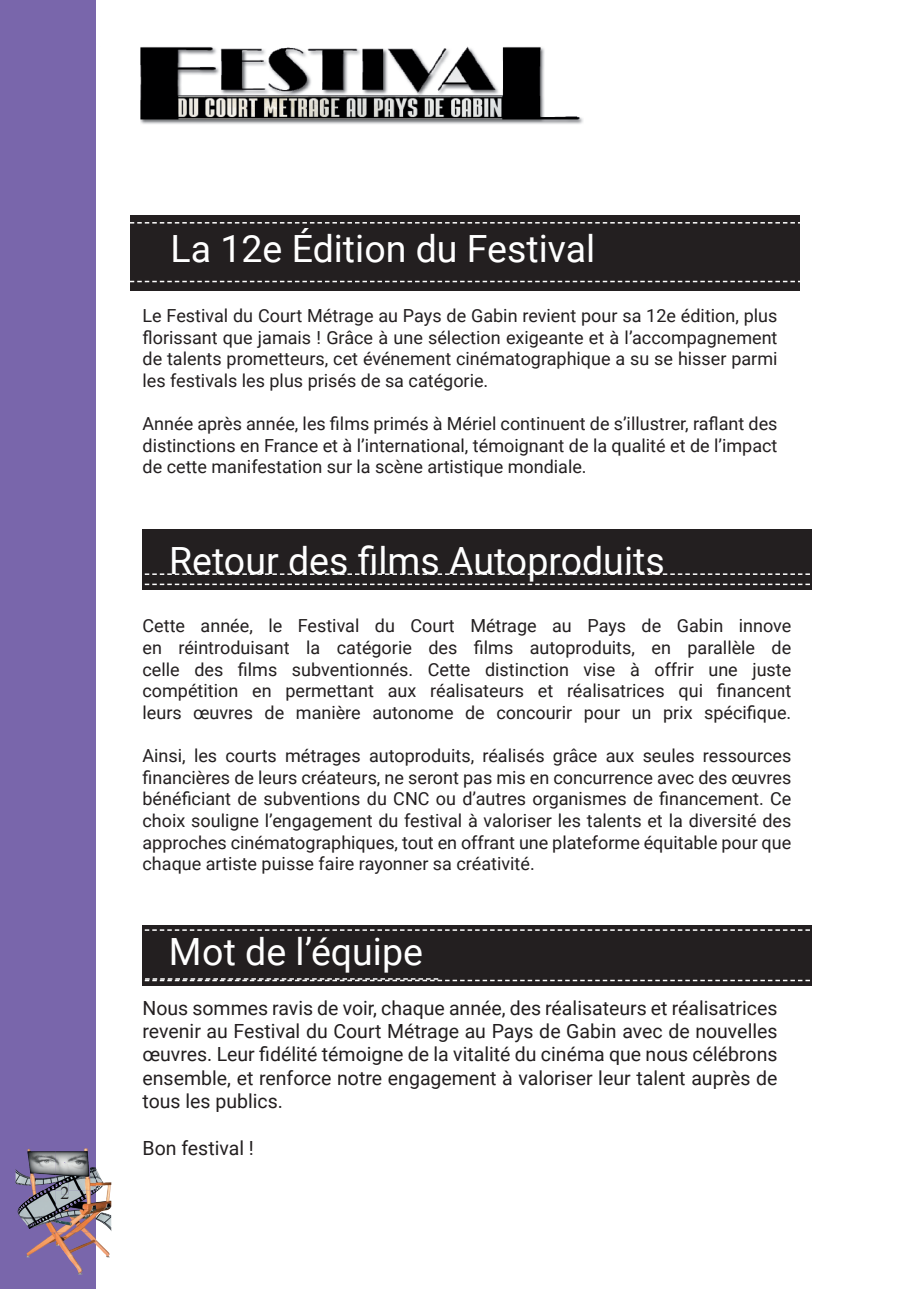
<style>
.page{position:relative;width:919px;height:1289px;background:#fff}
.page>*{position:absolute;margin:0;border:0;box-sizing:border-box;transform-origin:0 0}
.t1{font:37.5px "Roboto";color:#fff}
.t2{font:19.5px/23.4px "Roboto";color:#231f20;text-align:justify}
.t3{font:18px/21.6px "Roboto";color:#231f20;text-align:justify}
.t4{font:18px "Minion Pro";color:#231f20}
.s1{font-family:"Times New Roman"}
</style>
<div class="page">
<div style="left:0;top:0;width:96px;height:1288px;background:#7966ab"></div>
<div style="left:130px;top:215px;width:669px;height:76px;background:#231f20"></div>
<div style="left:142px;top:529px;width:669px;height:61px;background:#231f20"></div>
<div style="left:142px;top:925px;width:669px;height:61px;background:#231f20"></div>
<svg style="left:130px;top:281px;width:669px;height:1px"></svg>
<svg style="left:144px;top:573px;width:668px;height:2px"></svg>
<svg style="left:144px;top:929px;width:668px;height:1px"></svg>
<svg style="left:144px;top:583px;width:668px;height:2px"></svg>
<svg style="left:144px;top:978px;width:668px;height:3px"></svg>
<svg style="left:130px;top:222px;width:670px;height:1px"></svg>
<img style="left:96px;top:1184px;width:15px;height:32px">
<img style="left:16px;top:1148px;width:80px;height:42px">
<img style="left:29px;top:1190px;width:21px;height:8px">
<img style="left:56px;top:1190px;width:22px;height:42px">
<img style="left:56px;top:1232px;width:35px;height:41px">
<svg style="left:61px;top:1182px;width:8px;height:12px"></svg>
<img style="left:140px;top:47px;width:443px;height:77px">
<p class="t4" style="left:61px;top:1176px;width:10px">2<span class="s1">2</span></p>
<h1 class="t1" style="left:170px;top:222px;width:426px">La 12e Édition du Festival</h1>
<p class="t3" style="left:142px;top:304px;width:636px">Le Festival du Court Métrage au Pays de Gabin revient pour sa 12e édition, plus florissant que jamais ! Grâce à une sélection exigeante et à l’accompagnement de talents prometteurs, cet événement cinématographique a su se hisser parmi les festivals les plus prisés de sa catégorie.</p>
<p class="t3" style="left:142px;top:412px;width:636px">Année après année, les films primés à Mériel continuent de s’illustrer, raflant des distinctions en France et à l’international, témoignant de la qualité et de l’impact de cette manifestation sur la scène artistique mondiale.</p>
<h1 class="t1" style="left:169px;top:534px;width:497px">Retour des films Autoproduits</h1>
<p class="t3" style="left:142px;top:614px;width:650px">Cette année, le Festival du Court Métrage au Pays de Gabin innove en réintroduisant la catégorie des films autoproduits, en parallèle de celle des films subventionnés. Cette distinction vise à offrir une juste compétition en permettant aux réalisateurs et réalisatrices qui financent leurs œuvres de manière autonome de concourir pour un prix spécifique.</p>
<p class="t3" style="left:142px;top:744px;width:650px">Ainsi, les courts métrages autoproduits, réalisés grâce aux seules ressources financières de leurs créateurs, ne seront pas mis en concurrence avec des œuvres bénéficiant de subventions du CNC ou d’autres organismes de financement. Ce choix souligne l’engagement du festival à valoriser les talents et la diversité des approches cinématographiques, tout en offrant une plateforme équitable pour que chaque artiste puisse faire rayonner sa créativité.</p>
<h1 class="t1" style="left:169px;top:925px;width:256px">Mot de l’équipe</h1>
<p class="t2" style="left:142px;top:995px;width:636px">Nous sommes ravis de voir, chaque année, des réalisateurs et réalisatrices revenir au Festival du Court Métrage au Pays de Gabin avec de nouvelles œuvres. Leur fidélité témoigne de la vitalité du cinéma que nous célébrons ensemble, et renforce notre engagement à valoriser leur talent auprès de tous les publics.</p>
<p class="t2" style="left:142px;top:1135px;width:113px">Bon festival !</p>
</div>
